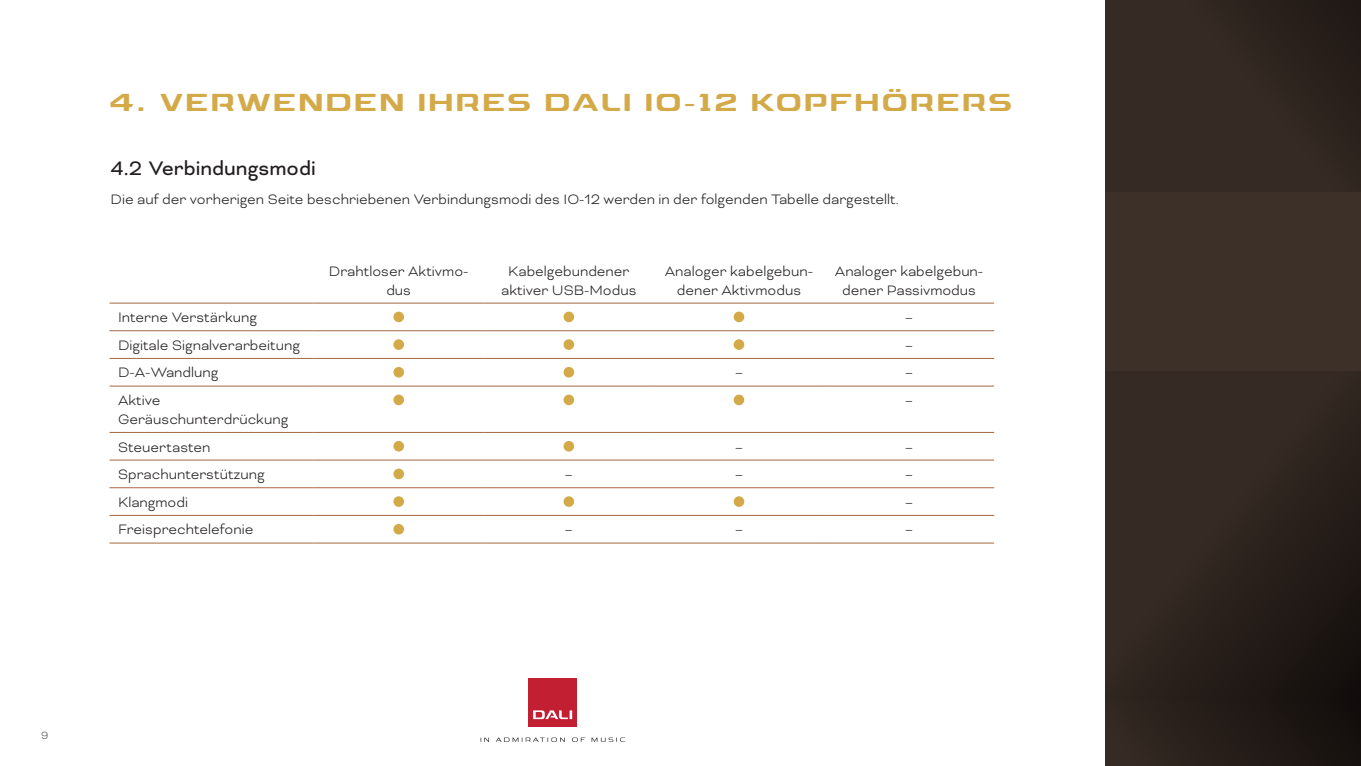
<style>
.page{position:relative;width:1361px;height:766px;background:#fff}
.page>*{position:absolute;margin:0;border:0;box-sizing:border-box;transform-origin:0 0}
.Heading_Level_1_EN_not_in_ToC{font:700 30px "Dali Font 2";letter-spacing:.1em;color:#d4aa49}
.Heading_Level_2_not_in_ToC{font:22.5px "Bicyclette";color:#231f20}
.Body{font:300 15.75px/18.8px "Bicyclette";color:#231f20;text-align:center}
.t1{font:300 12px "Bicyclette";color:#575756}
</style>
<div class="page">
<div style="left:1106px;top:0;width:255px;height:765px;background:#3c3028"></div>
<svg style="left:1106px;top:372px;width:255px;height:327px;fill:#312721"></svg>
<div style="left:1106px;top:699px;width:255px;height:66px;background:linear-gradient(to right,#342a23,#140e0d)"></div>
<div style="left:1106px;top:0;width:255px;height:192px;background:linear-gradient(to right,#392e26,#2b221c)"></div>
<hr style="left:109px;top:330px;width:205px;height:1px;background:#a36841">
<hr style="left:314px;top:330px;width:170px;height:1px;background:#a36841">
<hr style="left:484px;top:330px;width:170px;height:1px;background:#a36841">
<hr style="left:654px;top:330px;width:170px;height:1px;background:#a36841">
<hr style="left:824px;top:330px;width:170px;height:1px;background:#a36841">
<hr style="left:109px;top:358px;width:205px;height:1px;background:#a36841">
<hr style="left:314px;top:358px;width:170px;height:1px;background:#a36841">
<hr style="left:484px;top:358px;width:170px;height:1px;background:#a36841">
<hr style="left:654px;top:358px;width:170px;height:1px;background:#a36841">
<hr style="left:824px;top:358px;width:170px;height:1px;background:#a36841">
<hr style="left:109px;top:386px;width:205px;height:1px;background:#a36841">
<hr style="left:314px;top:386px;width:170px;height:1px;background:#a36841">
<hr style="left:484px;top:386px;width:170px;height:1px;background:#a36841">
<hr style="left:654px;top:386px;width:170px;height:1px;background:#a36841">
<hr style="left:824px;top:386px;width:170px;height:1px;background:#a36841">
<hr style="left:109px;top:432px;width:205px;height:1px;background:#a36841">
<hr style="left:314px;top:432px;width:170px;height:1px;background:#a36841">
<hr style="left:484px;top:432px;width:170px;height:1px;background:#a36841">
<hr style="left:654px;top:432px;width:170px;height:1px;background:#a36841">
<hr style="left:824px;top:432px;width:170px;height:1px;background:#a36841">
<hr style="left:109px;top:459px;width:205px;height:1px;background:#a36841">
<hr style="left:314px;top:459px;width:170px;height:1px;background:#a36841">
<hr style="left:484px;top:459px;width:170px;height:1px;background:#a36841">
<hr style="left:654px;top:459px;width:170px;height:1px;background:#a36841">
<hr style="left:824px;top:459px;width:170px;height:1px;background:#a36841">
<hr style="left:109px;top:487px;width:205px;height:1px;background:#a36841">
<hr style="left:314px;top:487px;width:170px;height:1px;background:#a36841">
<hr style="left:484px;top:487px;width:170px;height:1px;background:#a36841">
<hr style="left:654px;top:487px;width:170px;height:1px;background:#a36841">
<hr style="left:824px;top:487px;width:170px;height:1px;background:#a36841">
<hr style="left:109px;top:515px;width:205px;height:1px;background:#a36841">
<hr style="left:314px;top:515px;width:170px;height:1px;background:#a36841">
<hr style="left:484px;top:515px;width:170px;height:1px;background:#a36841">
<hr style="left:654px;top:515px;width:170px;height:1px;background:#a36841">
<hr style="left:824px;top:515px;width:170px;height:1px;background:#a36841">
<hr style="left:109px;top:542px;width:205px;height:1px;background:#a36841">
<hr style="left:314px;top:542px;width:170px;height:1px;background:#a36841">
<hr style="left:484px;top:542px;width:170px;height:1px;background:#a36841">
<hr style="left:654px;top:542px;width:170px;height:1px;background:#a36841">
<hr style="left:824px;top:542px;width:170px;height:1px;background:#a36841">
<hr style="left:109px;top:303px;width:205px;height:1px;background:#a36841">
<hr style="left:314px;top:303px;width:170px;height:1px;background:#a36841">
<hr style="left:484px;top:303px;width:170px;height:1px;background:#a36841">
<hr style="left:654px;top:303px;width:170px;height:1px;background:#a36841">
<hr style="left:824px;top:303px;width:170px;height:1px;background:#a36841">
<div style="left:393px;top:311px;width:11px;height:11px;background:#d4aa49;border-radius:50%"></div>
<div style="left:563px;top:311px;width:11px;height:11px;background:#d4aa49;border-radius:50%"></div>
<div style="left:733px;top:311px;width:11px;height:11px;background:#d4aa49;border-radius:50%"></div>
<div style="left:393px;top:339px;width:11px;height:11px;background:#d4aa49;border-radius:50%"></div>
<div style="left:563px;top:339px;width:11px;height:11px;background:#d4aa49;border-radius:50%"></div>
<div style="left:733px;top:339px;width:11px;height:11px;background:#d4aa49;border-radius:50%"></div>
<div style="left:393px;top:367px;width:11px;height:10px;background:#d4aa49;border-radius:50%"></div>
<div style="left:563px;top:367px;width:11px;height:10px;background:#d4aa49;border-radius:50%"></div>
<div style="left:393px;top:394px;width:11px;height:11px;background:#d4aa49;border-radius:50%"></div>
<div style="left:563px;top:394px;width:11px;height:11px;background:#d4aa49;border-radius:50%"></div>
<div style="left:733px;top:394px;width:11px;height:11px;background:#d4aa49;border-radius:50%"></div>
<div style="left:393px;top:441px;width:11px;height:10px;background:#d4aa49;border-radius:50%"></div>
<div style="left:563px;top:441px;width:11px;height:10px;background:#d4aa49;border-radius:50%"></div>
<div style="left:393px;top:468px;width:11px;height:11px;background:#d4aa49;border-radius:50%"></div>
<div style="left:393px;top:496px;width:11px;height:10px;background:#d4aa49;border-radius:50%"></div>
<div style="left:563px;top:496px;width:11px;height:10px;background:#d4aa49;border-radius:50%"></div>
<div style="left:733px;top:496px;width:11px;height:10px;background:#d4aa49;border-radius:50%"></div>
<div style="left:393px;top:523px;width:11px;height:11px;background:#d4aa49;border-radius:50%"></div>
<svg style="left:480px;top:737px;width:9px;height:4px"></svg>
<svg style="left:591px;top:737px;width:34px;height:4px"></svg>
<svg style="left:496px;top:737px;width:69px;height:4px"></svg>
<svg style="left:572px;top:737px;width:13px;height:4px"></svg>
<div style="left:529px;top:678px;width:48px;height:48px;background:#c21f32"></div>
<svg style="left:533px;top:710px;width:39px;height:9px"></svg>
<p class="Heading_Level_1_EN_not_in_ToC" style="left:109px;top:87px;width:904px">4. VERWENDEN IHRES DALI IO-12 KOPFHÖRERS</p>
<p class="Heading_Level_2_not_in_ToC" style="left:111px;top:155px;width:207px">4.2 Verbindungsmodi</p>
<p class="Body" style="left:111px;top:190px;width:790px">Die auf der vorherigen Seite beschriebenen Verbindungsmodi des IO-12 werden in der folgenden Tabelle dargestellt.</p>
<p class="Body" style="left:329px;top:261px;width:141px">Drahtloser Aktivmo&shy;dus</p>
<p class="Body" style="left:501px;top:261px;width:137px">Kabelgebundener aktiver USB-Modus</p>
<p class="Body" style="left:665px;top:261px;width:150px">Analoger kabelgebun&shy;dener Aktivmodus</p>
<p class="Body" style="left:835px;top:261px;width:150px">Analoger kabelgebun&shy;dener Passivmodus</p>
<p class="Body" style="left:118px;top:308px;width:140px">Interne Verstärkung</p>
<p class="Body" style="left:905px;top:308px;width:9px">–</p>
<p class="Body" style="left:118px;top:335px;width:183px">Digitale Signalverarbeitung</p>
<p class="Body" style="left:905px;top:335px;width:9px">–</p>
<p class="Body" style="left:118px;top:363px;width:102px">D-A-Wandlung</p>
<p class="Body" style="left:735px;top:363px;width:9px">–</p>
<p class="Body" style="left:905px;top:363px;width:9px">–</p>
<p class="Body" style="left:118px;top:391px;width:172px;text-align:left">Aktive<br>Geräuschunterdrückung</p>
<p class="Body" style="left:905px;top:391px;width:9px">–</p>
<p class="Body" style="left:118px;top:437px;width:94px">Steuertasten</p>
<p class="Body" style="left:118px;top:465px;width:148px">Sprachunterstützung</p>
<p class="Body" style="left:565px;top:465px;width:9px">–</p>
<p class="Body" style="left:735px;top:465px;width:9px">–</p>
<p class="Body" style="left:905px;top:465px;width:9px">–</p>
<p class="Body" style="left:118px;top:492px;width:71px">Klangmodi</p>
<p class="Body" style="left:905px;top:492px;width:9px">–</p>
<p class="Body" style="left:118px;top:520px;width:137px">Freisprechtelefonie</p>
<p class="Body" style="left:565px;top:520px;width:9px">–</p>
<p class="Body" style="left:735px;top:520px;width:9px">–</p>
<p class="Body" style="left:905px;top:520px;width:9px">–</p>
<p class="t1" style="left:41px;top:728px;width:9px">9</p>
</div>
